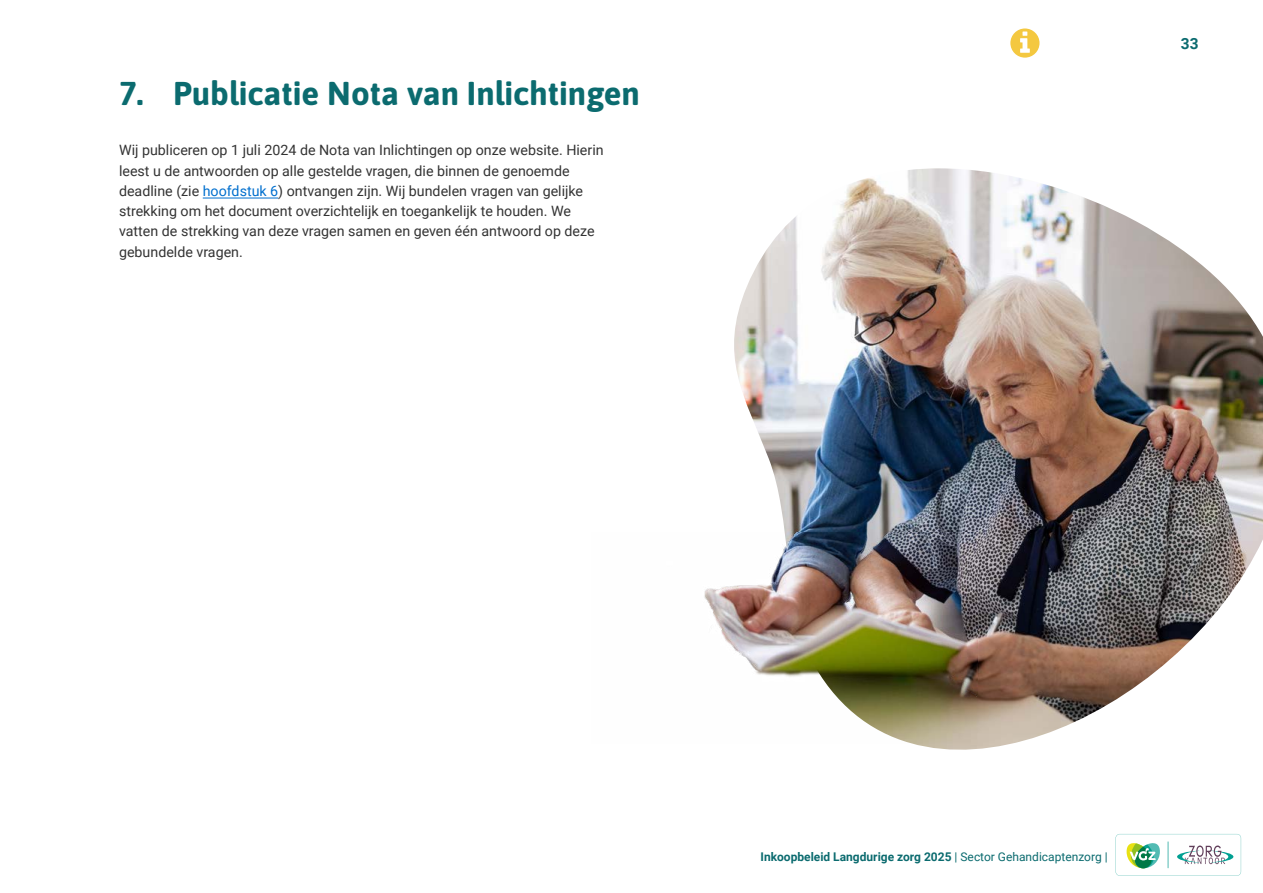
<style>
.page{position:relative;width:1263px;height:893px;background:#fff}
.page>*{position:absolute;margin:0;border:0;box-sizing:border-box;transform-origin:0 0}
.H1_Kop_IN{font:700 33px "Asap";color:#0b6b6f}
.t1{font:700 15.45px "Roboto";color:#0b6b6f}
.PLAT_IN{font:14.25px/20.2px "Roboto";color:#333}
.t2{font:700 12px "Roboto";color:#0b6b6f}
.s1{color:#006fce}
.s2{font-weight:400}
</style>
<div class="page">
<svg style="left:1010px;top:28px;width:29px;height:30px"></svg>
<hr style="left:203px;top:198px;width:75px;height:1px;background:#006fce">
<svg style="left:1115px;top:833px;width:127px;height:43px"></svg>
<img style="left:734px;top:168px;width:529px;height:582px">
<img style="left:704px;top:533px;width:273px;height:210px">
<h1 class="H1_Kop_IN" style="left:119px;top:71px;width:522px">7. Publicatie Nota van Inlichtingen</h1>
<p class="PLAT_IN" style="left:119px;top:140px;width:486px">Wij publiceren op 1 juli 2024 de Nota van Inlichtingen op onze website. Hierin leest u de antwoorden op alle gestelde vragen, die binnen de genoemde deadline (zie <span class="s1">hoofdstuk 6</span>) ontvangen zijn. Wij bundelen vragen van gelijke strekking om het document overzichtelijk en toegankelijk te houden. We vatten de strekking van deze vragen samen en geven één antwoord op deze gebundelde vragen.</p>
<p class="t1" style="left:1181px;top:32px;width:19px">33</p>
<p class="t2" style="left:760px;top:848px;width:349px">Inkoopbeleid Langdurige zorg 2025 <span class="s2">| Sector Gehandicaptenzorg |</span></p>
</div>
